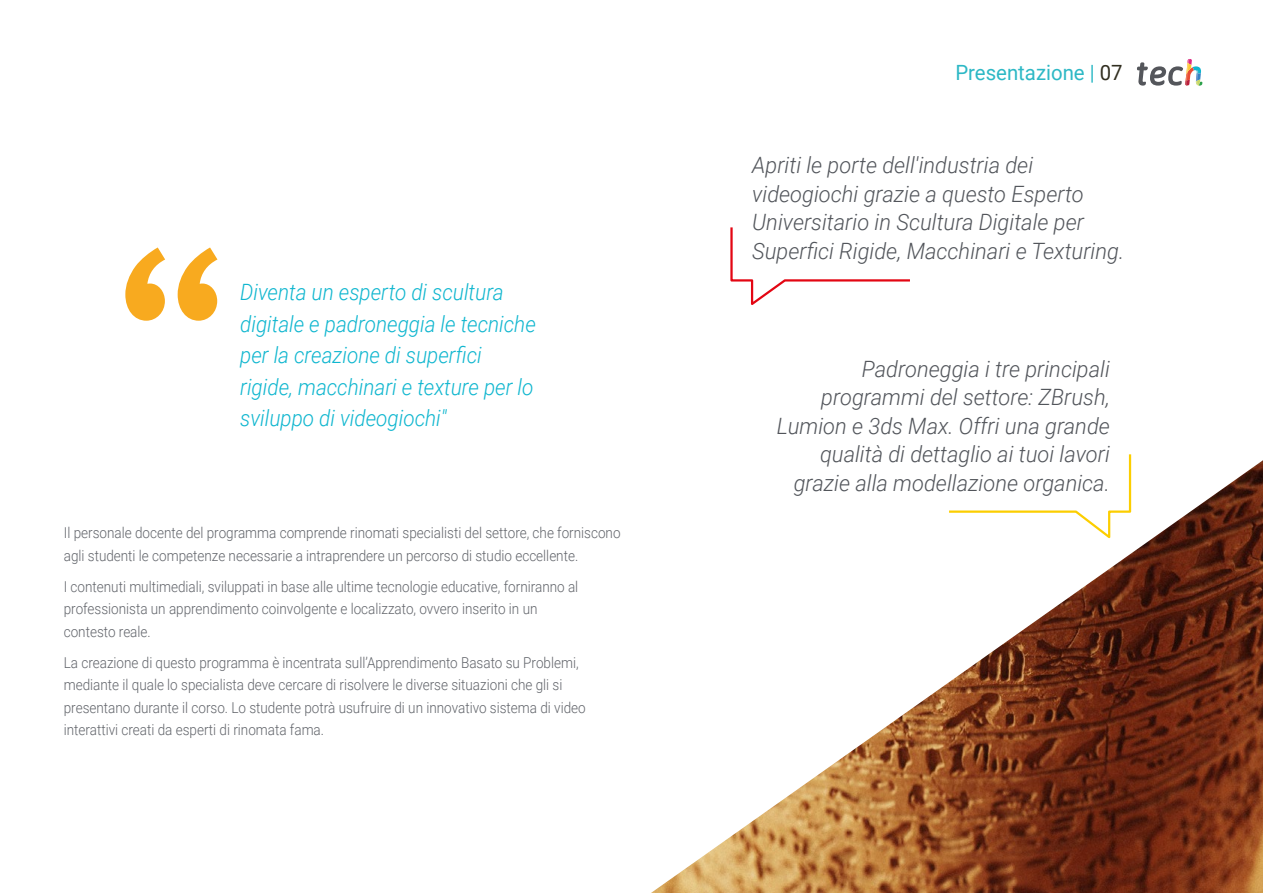
<style>
.page{position:relative;width:1263px;height:893px;background:#fff}
.page>*{position:absolute;margin:0;border:0;box-sizing:border-box;transform-origin:0 0}
.t1{font:italic 300 22.5px/28.5px "Roboto";color:#52555b;text-align:right}
.t2{font:italic 300 22.5px/31.5px "Roboto";color:#0fb6cf;scale:.92 1}
.t3{font:21px "Roboto";color:#2db8c5}
.t4{font:300 15px/22.5px "Roboto";color:#61646a;scale:.9 1}
.s1{color:#312e20}
</style>
<div class="page">
<svg style="left:125px;top:247px;width:92px;height:74px"></svg>
<svg style="left:730px;top:227px;width:180px;height:78px"></svg>
<svg style="left:1137px;top:59px;width:65px;height:27px"></svg>
<img style="left:651px;top:460px;width:612px;height:433px">
<h1 class="t2" style="left:240px;top:276px;width:323px">Diventa un esperto di scultura digitale e padroneggia le tecniche per la creazione di superfici rigide, macchinari e texture per lo sviluppo di videogiochi"</h1>
<p class="t4" style="left:64px;top:521px;width:620px">Il personale docente del programma comprende rinomati specialisti del settore, che forniscono agli studenti le competenze necessarie a intraprendere un percorso di studio eccellente.</p>
<p class="t4" style="left:64px;top:574px;width:573px">I contenuti multimediali, sviluppati in base alle ultime tecnologie educative, forniranno al professionista un apprendimento coinvolgente e localizzato, ovvero inserito in un contesto reale.</p>
<p class="t4" style="left:64px;top:651px;width:581px">La creazione di questo programma è incentrata sull’Apprendimento Basato su Problemi, mediante il quale lo specialista deve cercare di risolvere le diverse situazioni che gli si presentano durante il corso. Lo studente potrà usufruire di un innovativo sistema di video interattivi creati da esperti di rinomata fama.</p>
<h2 class="t3" style="left:955px;top:57px;width:169px">Presentazione | <span class="s1">07</span></h2>
<h1 class="t1" style="left:752px;top:150px;width:373px;text-align:left">Apriti le porte dell'industria dei videogiochi grazie a questo Esperto Universitario in Scultura Digitale per Superfici Rigide, Macchinari e Texturing.</h1>
<h1 class="t1" style="left:777px;top:353px;width:334px">Padroneggia i tre principali programmi del settore: ZBrush, Lumion e 3ds Max. Offri una grande qualità di dettaglio ai tuoi lavori grazie alla modellazione organica.</h1>
</div>
